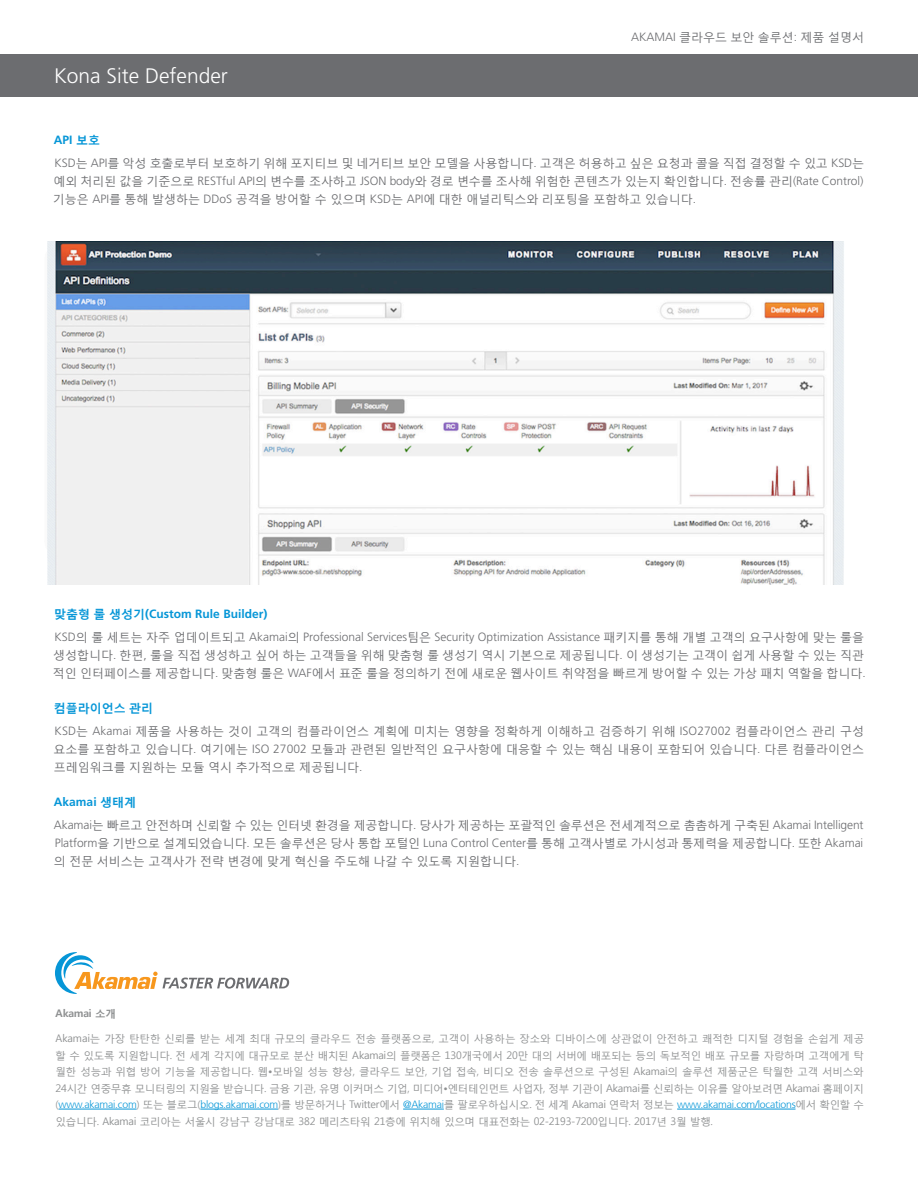
<style>
.page{position:relative;width:918px;height:1188px;background:#fff}
.page>*{position:absolute;margin:0;border:0;box-sizing:border-box;transform-origin:0 0}
.body_copy_white{font:300 21px "Frutiger LT Std";color:#fff}
.body_copy{font:12px/18px "Malgun Gothic";color:#6c6d70;text-align:justify}
.body_copy-2{font:700 12px "Frutiger LT Std";color:#0696d7}
.Hybrid_WAN_Solutions{font:12px "Malgun Gothic";color:#6c6d70}
.body_copy-3{font:700 12px "Malgun Gothic";color:#0696d7}
.t1{font:10.5px/16.5px "Malgun Gothic";letter-spacing:-.02em;color:#8e9091;text-align:justify}
.t2{font:700 10.5px "Malgun Gothic";letter-spacing:-.02em;color:#8e9091}
.s1{font-family:"Frutiger LT Std";font-weight:300}
.s2{font-family:"Malgun Gothic"}
.s3{font-family:"Frutiger 45";font-weight:300;color:#0696d7}
</style>
<div class="page">
<div style="left:0;top:54px;width:918px;height:43px;background:#6c6d70"></div>
<img style="left:47px;top:242px;width:797px;height:343px">
<hr style="left:59px;top:1109px;width:78px;height:1px;background:#0696d7">
<hr style="left:200px;top:1109px;width:78px;height:1px;background:#0696d7">
<hr style="left:403px;top:1109px;width:41px;height:1px;background:#0696d7">
<hr style="left:677px;top:1109px;width:119px;height:1px;background:#0696d7">
<svg style="left:55px;top:952px;width:234px;height:42px"></svg>
<p class="body_copy_white" style="left:54px;top:64px;width:175px">Kona Site Defender</p>
<p class="Hybrid_WAN_Solutions" style="left:631px;top:30px;width:234px"><span class="s1">AKAMAI</span> 클라우드 보안 솔루션<span class="s1">:</span> 제품 설명서</p>
<p class="body_copy-2" style="left:54px;top:133px;width:48px">API <span class="s2">보호</span></p>
<p class="body_copy" style="left:53px;top:154px;width:813px"><span class="s1">KSD</span>는 <span class="s1">API</span>를 악성 호출로부터 보호하기 위해 포지티브 및 네거티브 보안 모델을 사용합니다<span class="s1">.</span> 고객은 허용하고 싶은 요청과 콜을 직접 결정할 수 있고 <span class="s1">KSD</span>는 예외 처리된 값을 기준으로 <span class="s1">RESTful API</span>의 변수를 조사하고 <span class="s1">JSON body</span>와 경로 변수를 조사해 위험한 콘텐츠가 있는지 확인합니다<span class="s1">.</span> 전송률 관리<span class="s1">(Rate Control) </span>기능은 <span class="s1">API</span>를 통해 발생하는 <span class="s1">DDoS</span> 공격을 방어할 수 있으며 <span class="s1">KSD</span>는 <span class="s1">API</span>에 대한 애널리틱스와 리포팅을 포함하고 있습니다<span class="s1">.</span></p>
<p class="body_copy-2" style="left:54px;top:607px;width:215px"><span class="s2">맞춤형 룰 생성기</span>(Custom Rule Builder)</p>
<p class="body_copy" style="left:53px;top:628px;width:814px;text-align:left"><span class="s1">KSD</span>의 룰 세트는 자주 업데이트되고 <span class="s1">Akamai</span>의 <span class="s1">Professional Services</span>팀은 <span class="s1">Security Optimization Assistance</span> 패키지를 통해 개별 고객의 요구사항에 맞는 룰을 생성합니다<span class="s1">.</span> 한편<span class="s1">,</span> 룰을 직접 생성하고 싶어 하는 고객들을 위해 맞춤형 룰 생성기 역시 기본으로 제공됩니다<span class="s1">.</span> 이 생성기는 고객이 쉽게 사용할 수 있는 직관 적인 인터페이스를 제공합니다<span class="s1">.</span> 맞춤형 룰은 <span class="s1">WAF</span>에서 표준 룰을 정의하기 전에 새로운 웹사이트 취약점을 빠르게 방어할 수 있는 가상 패치 역할을 합니다<span class="s1">.</span></p>
<p class="body_copy-3" style="left:54px;top:701px;width:101px">컴플라이언스 관리</p>
<p class="body_copy" style="left:53px;top:722px;width:812px"><span class="s1">KSD</span>는 <span class="s1">Akamai</span> 제품을 사용하는 것이 고객의 컴플라이언스 계획에 미치는 영향을 정확하게 이해하고 검증하기 위해 <span class="s1">ISO27002</span> 컴플라이언스 관리 구성 요소를 포함하고 있습니다<span class="s1">.</span> 여기에는 <span class="s1">ISO 27002</span> 모듈과 관련된 일반적인 요구사항에 대응할 수 있는 핵심 내용이 포함되어 있습니다<span class="s1">.</span> 다른 컴플라이언스 프레임워크를 지원하는 모듈 역시 추가적으로 제공됩니다<span class="s1">.</span></p>
<p class="body_copy-2" style="left:54px;top:795px;width:84px">Akamai <span class="s2">생태계</span></p>
<p class="body_copy" style="left:54px;top:816px;width:811px"><span class="s1">Akamai</span>는 빠르고 안전하며 신뢰할 수 있는 인터넷 환경을 제공합니다<span class="s1">.</span> 당사가 제공하는 포괄적인 솔루션은 전세계적으로 촘촘하게 구축된 <span class="s1">Akamai Intelligent Platform</span>을 기반으로 설계되었습니다<span class="s1">.</span> 모든 솔루션은 당사 통합 포털인 <span class="s1">Luna Control Center</span>를 통해 고객사별로 가시성과 통제력을 제공합니다<span class="s1">.</span> 또한 <span class="s1">Akamai </span>의 전문 서비스는 고객사가 전략 변경에 맞게 혁신을 주도해 나갈 수 있도록 지원합니다<span class="s1">.</span></p>
<p class="t2" style="left:56px;top:1007px;width:62px">Akamai 소개</p>
<p class="t1" style="left:56px;top:1030px;width:810px">Akamai는 가장 탄탄한 신뢰를 받는 세계 최대 규모의 클라우드 전송 플랫폼으로, 고객이 사용하는 장소와 디바이스에 상관없이 안전하고 쾌적한 디지털 경험을 손쉽게 제공 할 수 있도록 지원합니다. 전 세계 각지에 대규모로 분산 배치된 Akamai의 플랫폼은 130개국에서 20만 대의 서버에 배포되는 등의 독보적인 배포 규모를 자랑하며 고객에게 탁 월한 성능과 위협 방어 기능을 제공합니다. 웹•모바일 성능 향상, 클라우드 보안, 기업 접속, 비디오 전송 솔루션으로 구성된 Akamai의 솔루션 제품군은 탁월한 고객 서비스와 24시간 연중무휴 모니터링의 지원을 받습니다. 금융 기관, 유명 이커머스 기업, 미디어•엔터테인먼트 사업자, 정부 기관이 Akamai를 신뢰하는 이유를 알아보려면 Akamai 홈페이지 (<span class="s3">www.akamai.com</span>) 또는 블로그(<span class="s3">blogs.akamai.com</span>)를 방문하거나 Twitter에서 <span class="s3">@Akamai</span>를 팔로우하십시오. 전 세계 Akamai 연락처 정보는 <span class="s3">www.akamai.com/locations</span>에서 확인할 수 있습니다. Akamai 코리아는 서울시 강남구 강남대로 382 메리츠타워 21층에 위치해 있으며 대표전화는 02-2193-7200입니다. 2017년 3월 발행.</p>
</div>
